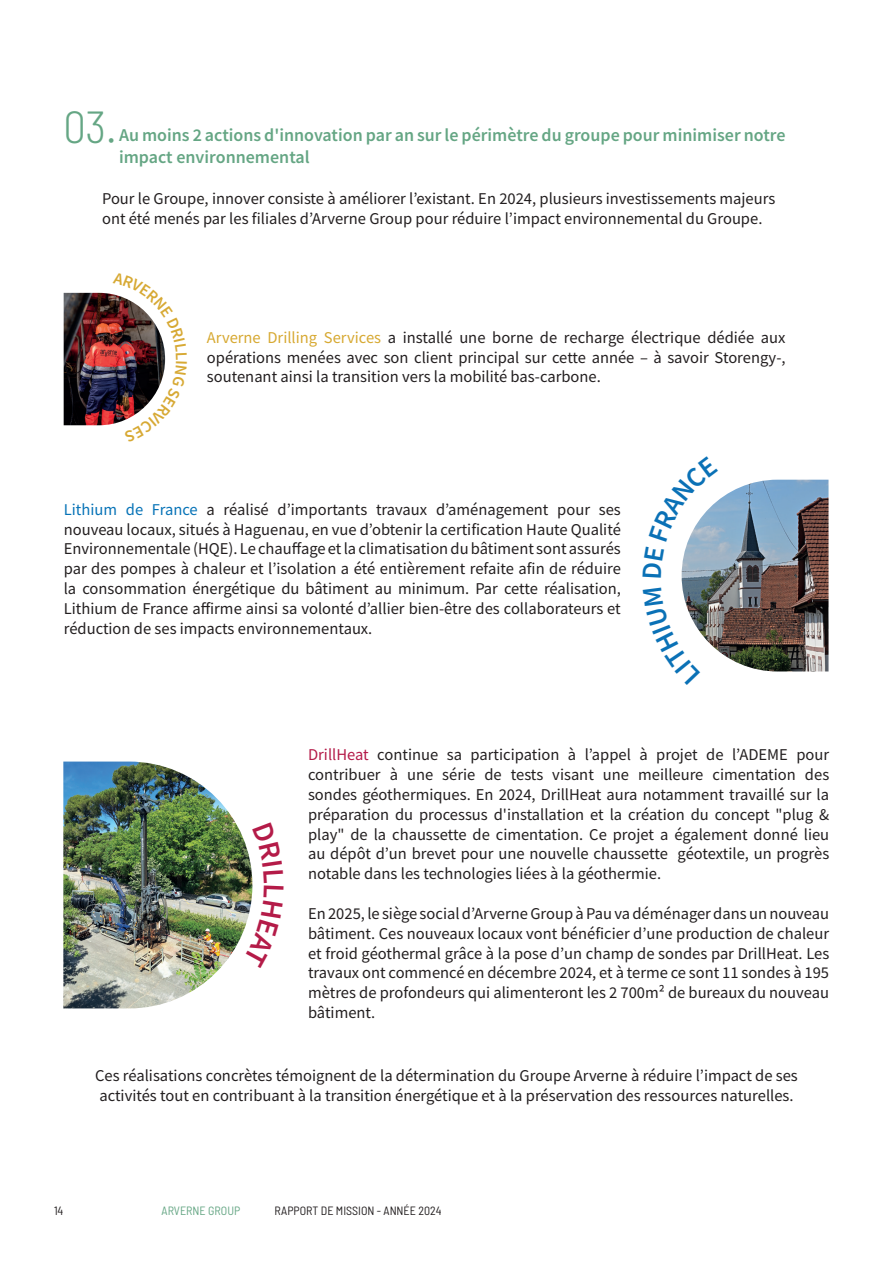
<style>
.page{position:relative;width:893px;height:1263px;background:#fff}
.page>*{position:absolute;margin:0;border:0;box-sizing:border-box;transform-origin:0 0}
.t1{font:300 semi-condensed 45px "Barlow";color:#65a684}
.t2{font:600 18px/21.6px "Source Sans Pro";color:#65a684}
.t3{font:16.5px/19.8px "Source Sans Pro";color:#231f20;text-align:justify}
.t4{font:semi-condensed 12px "Barlow";color:#231f20}
.t5{font:semi-condensed 12px "Barlow";color:#65a684}
.s1{color:#d7a932}
.s2{color:#0773b7}
.s3{color:#b41b49}
</style>
<div class="page">
<img style="left:64px;top:293px;width:49px;height:132px">
<img style="left:682px;top:480px;width:146px;height:191px">
<img style="left:63px;top:761px;width:180px;height:247px">
<img style="left:113px;top:294px;width:53px;height:130px">
<svg style="left:682px;top:587px;width:18px;height:84px"></svg>
<svg style="left:682px;top:480px;width:36px;height:61px"></svg>
<svg style="left:243px;top:838px;width:10px;height:94px"></svg>
<p class="t1" style="left:64px;top:99px;width:54px">03.</p>
<p class="t2" style="left:119px;top:124px;width:668px">Au moins 2 actions d'innovation par an sur le périmètre du groupe pour minimiser notre impact environnemental</p>
<p class="t3" style="left:102px;top:189px;width:675px">Pour le Groupe, innover consiste à améliorer l’existant. En 2024, plusieurs investissements majeurs ont été menés par les filiales d’Arverne Group pour réduire l’impact environnemental du Groupe.</p>
<p class="t3" style="left:207px;top:327px;width:580px"><span class="s1">Arverne Drilling Services</span> a installé une borne de recharge électrique dédiée aux opérations menées avec son client principal sur cette année – à savoir Storengy-, soutenant ainsi la transition vers la mobilité bas-carbone.</p>
<p class="t3" style="left:64px;top:499px;width:559px"><span class="s2">Lithium de France</span> a réalisé d’importants travaux d’aménagement pour ses nouveau locaux, situés à Haguenau, en vue d’obtenir la certification Haute Qualité Environnementale (HQE). Le chauffage et la climatisation du bâtiment sont assurés par des pompes à chaleur et l’isolation a été entièrement refaite afin de réduire la consommation énergétique du bâtiment au minimum. Par cette réalisation, Lithium de France affirme ainsi sa volonté d’allier bien-être des collaborateurs et réduction de ses impacts environnementaux.</p>
<p class="t3" style="left:308px;top:745px;width:523px"><span class="s3">DrillHeat</span> continue sa participation à l’appel à projet de l’ADEME pour contribuer à une série de tests visant une meilleure cimentation des sondes géothermiques. En 2024, DrillHeat aura notamment travaillé sur la préparation du processus d'installation et la création du concept "plug &amp; play" de la chaussette de cimentation. Ce projet a également donné lieu au dépôt d’un brevet pour une nouvelle chaussette géotextile, un progrès notable dans les technologies liées à la géothermie.</p>
<p class="t3" style="left:308px;top:903px;width:523px">En 2025, le siège social d’Arverne Group à Pau va déménager dans un nouveau bâtiment. Ces nouveaux locaux vont bénéficier d’une production de chaleur et froid géothermal grâce à la pose d’un champ de sondes par DrillHeat. Les travaux ont commencé en décembre 2024, et à terme ce sont 11 sondes à 195 mètres de profondeurs qui alimenteront les 2 700m² de bureaux du nouveau bâtiment.</p>
<p class="t3" style="left:95px;top:1066px;width:704px">Ces réalisations concrètes témoignent de la détermination du Groupe Arverne à réduire l’impact de ses activités tout en contribuant à la transition énergétique et à la préservation des ressources naturelles.</p>
<p class="t4" style="left:54px;top:1202px;width:11px">14</p>
<p class="t5" style="left:162px;top:1202px;width:80px">ARVERNE GROUP</p>
<p class="t4" style="left:275px;top:1202px;width:168px">RAPPORT DE MISSION - ANNÉE 2024</p>
</div>
